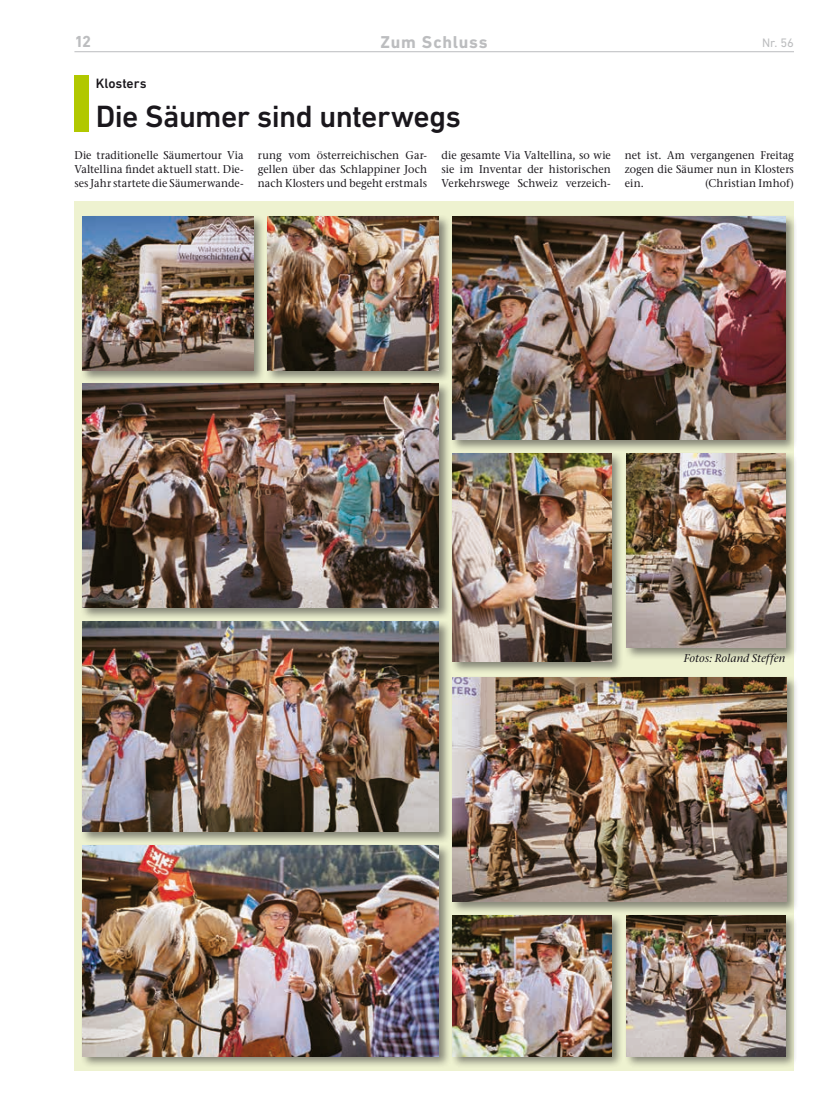
<style>
.page{position:relative;width:833px;height:1117px;background:#fff}
.page>*{position:absolute;margin:0;border:0;box-sizing:border-box;transform-origin:0 0}
.t1{font:500 31.25px "DIN Next LT Pro";letter-spacing:-.02em;color:#1a171c}
.t2{font:700 17.5px "DIN Next LT Pro";letter-spacing:.045em;color:#bcbdbf}
.t3{font:700 16.25px "DIN Next LT Pro";color:#bcbdbf}
.t4{font:500 13.75px "DIN Next LT Pro";color:#1a171c}
.t5{font:12.5px "DIN Next LT Pro";color:#bcbdbf}
.t6{font:500 11.25px/14px "Stone Serif ITC Pro";letter-spacing:.01em;color:#1a171c;text-align:justify;scale:.95 1}
.t7{font:italic 500 11.25px "Stone Ser ITC Std";letter-spacing:.005em;color:#1a171c}
</style>
<div class="page">
<hr style="left:74px;top:51px;width:720px;height:1px;background:#bcbdbf">
<div style="left:74px;top:75px;width:15px;height:57px;background:#b1c800"></div>
<div style="left:74px;top:201px;width:720px;height:869px;background:#eef2d0"></div>
<div style="left:265px;top:214px;width:186px;height:169px;background:#1a171c;opacity:.5"></div>
<img style="left:268px;top:216px;width:170px;height:154px">
<div style="left:80px;top:214px;width:186px;height:169px;background:#1a171c;opacity:.5"></div>
<img style="left:82px;top:216px;width:171px;height:154px">
<div style="left:450px;top:451px;width:174px;height:223px;background:#1a171c;opacity:.5"></div>
<img style="left:453px;top:453px;width:158px;height:208px">
<div style="left:624px;top:451px;width:174px;height:209px;background:#1a171c;opacity:.5"></div>
<img style="left:626px;top:453px;width:159px;height:194px">
<div style="left:450px;top:675px;width:349px;height:239px;background:#1a171c;opacity:.5"></div>
<img style="left:453px;top:677px;width:333px;height:224px">
<div style="left:450px;top:913px;width:174px;height:155px;background:#1a171c;opacity:.5"></div>
<img style="left:453px;top:915px;width:158px;height:140px">
<div style="left:624px;top:913px;width:174px;height:155px;background:#1a171c;opacity:.5"></div>
<img style="left:626px;top:915px;width:159px;height:140px">
<div style="left:80px;top:619px;width:371px;height:225px;background:#1a171c;opacity:.5"></div>
<img style="left:82px;top:621px;width:356px;height:210px">
<div style="left:80px;top:843px;width:371px;height:225px;background:#1a171c;opacity:.5"></div>
<img style="left:82px;top:845px;width:356px;height:210px">
<div style="left:450px;top:214px;width:348px;height:238px;background:#1a171c;opacity:.5"></div>
<img style="left:453px;top:216px;width:332px;height:223px">
<div style="left:80px;top:381px;width:371px;height:239px;background:#1a171c;opacity:.5"></div>
<img style="left:82px;top:383px;width:356px;height:224px">
<h3 class="t3" style="left:74px;top:32px;width:18px">12</h3>
<h2 class="t2" style="left:380px;top:32px;width:109px">Zum Schluss</h2>
<p class="t5" style="left:762px;top:35px;width:33px">Nr. 56</p>
<p class="t4" style="left:96px;top:76px;width:52px">Klosters</p>
<h1 class="t1" style="left:96px;top:98px;width:367px">Die Säumer sind unterwegs</h1>
<p class="t6" style="left:74px;top:148px;width:180px">Die traditionelle Säumertour Via Valtellina findet aktuell statt. Die&shy;ses Jahr startete die Säumerwande-</p>
<p class="t6" style="left:258px;top:148px;width:180px">rung vom österreichischen Gar&shy;gellen über das Schlappiner Joch nach Klosters und begeht erstmals</p>
<p class="t6" style="left:441px;top:148px;width:180px">die gesamte Via Valtellina, so wie sie im Inventar der historischen Verkehrswege Schweiz verzeich-</p>
<p class="t6" style="left:625px;top:148px;width:180px">net ist. Am vergangenen Freitag zogen die Säumer nun in Klosters ein.</p>
<p class="t6" style="left:705px;top:176px;width:95px">(Christian Imhof)</p>
<p class="t7" style="left:684px;top:651px;width:103px">Fotos: Roland Steffen</p>
</div>
